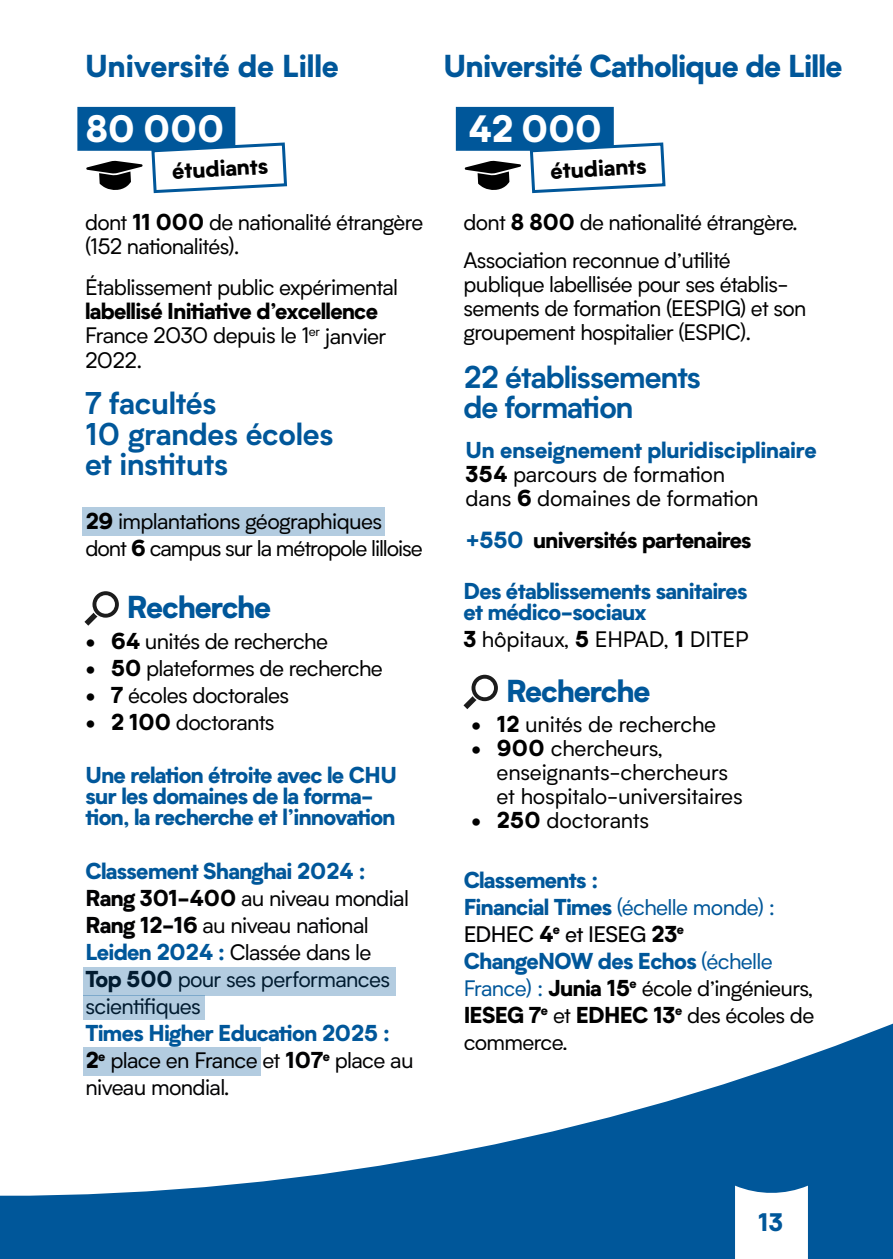
<style>
.page{position:relative;width:893px;height:1259px;background:#fff}
.page>*{position:absolute;margin:0;border:0;box-sizing:border-box;transform-origin:0 0}
.t1{font:900 36px "Biotif";letter-spacing:-.03em;color:#fff}
.t2{font:700 30px/30.3px "Biotif";letter-spacing:-.02em;color:#00579a}
.t3{font:900 30px "Biotif";letter-spacing:-.02em;color:#00579a}
.t4{font:900 30px "Biotif";color:#00579a}
.t5{font:900 24px "Biotif";color:#00579a}
.t6{font:900 21.9px "Biotif";color:#000}
.t7{font:21.6px/24px "Biotif";letter-spacing:-.03em;color:#000}
.t8{font:900 21.6px/27px "Biotif";letter-spacing:-.03em;color:#00579a}
.t9{font:21.6px/27px "Biotif";letter-spacing:-.03em;color:#020203}
.t10{font:21.6px/24px "Biotif";letter-spacing:-.01em;color:#000}
.t11{font:900 21.6px/24px "Biotif";letter-spacing:-.03em;color:#000}
.t12{font:21.6px/27px "Biotif";letter-spacing:-.05em;color:#000}
.s1{font-weight:900}
.s2{font-weight:400}
.s3{font-weight:900;color:#00579a}
.s4{font-size:21.9px;color:#00579a}
.s5{font-weight:400;color:#020203}
.s6{color:#020203}
.s7{color:#000}
.s8{font-weight:400;color:#000}
</style>
<div class="page">
<div style="left:82px;top:508px;width:303px;height:28px;background:#b3cce0"></div>
<svg style="left:0;top:1023px;width:893px;height:236px"></svg>
<div style="left:77px;top:107px;width:158px;height:44px;background:#00579a"></div>
<div style="left:456px;top:107px;width:158px;height:44px;background:#00579a"></div>
<svg style="left:150px;top:141px;width:137px;height:53px"></svg>
<svg style="left:528px;top:141px;width:138px;height:53px"></svg>
<svg style="left:86px;top:161px;width:57px;height:29px"></svg>
<svg style="left:464px;top:161px;width:57px;height:29px"></svg>
<svg style="left:84px;top:591px;width:35px;height:34px"></svg>
<svg style="left:735px;top:1185px;width:73px;height:74px"></svg>
<svg style="left:463px;top:675px;width:35px;height:34px"></svg>
<div style="left:83px;top:967px;width:312px;height:28px;background:#b3cce0"></div>
<div style="left:83px;top:995px;width:122px;height:25px;background:#b3cce0"></div>
<h2 class="t4" style="left:85px;top:43px;width:255px">Université de Lille</h2>
<h2 class="t3" style="left:444px;top:43px;width:400px">Université Catholique de Lille</h2>
<h1 class="t1" style="left:85px;top:101px;width:141px">80 000</h1>
<h1 class="t1" style="left:467px;top:101px;width:137px">42 000</h1>
<p class="t6" style="left:171px;top:154px;width:98px;rotate:-3deg">étudiants</p>
<p class="t6" style="left:550px;top:154px;width:98px;rotate:-3deg">étudiants</p>
<p class="t7" style="left:85px;top:210px;width:340px">dont <span class="s1">11 000</span> de nationalité étrangère (152 nationalités).</p>
<p class="t7" style="left:85px;top:275px;width:315px">Établissement public expérimental</p>
<p class="t11" style="left:85px;top:298px;width:303px">labellisé Initiative d’excellence<br><span class="s2">France 2030 depuis le 1</span><sup>er</sup> <span class="s2">janvier<br>2022.</span></p>
<h2 class="t2" style="left:85px;top:386px;width:250px">7 facultés<br>10 grandes écoles et instituts</h2>
<p class="t12" style="left:85px;top:507px;width:339px"><span class="s1">29</span> implantations géographiques dont <span class="s1">6</span> campus sur la métropole lilloise</p>
<h2 class="t3" style="left:127px;top:584px;width:146px">Recherche</h2>
<p class="t7" style="left:85px;top:628px;width:244px"><span class="s1">• 64</span> unités de recherche</p>
<p class="t7" style="left:85px;top:655px;width:299px"><span class="s1">• 50</span> plateformes de recherche</p>
<p class="t7" style="left:85px;top:682px;width:205px"><span class="s1">• 7</span> écoles doctorales</p>
<p class="t7" style="left:85px;top:709px;width:191px"><span class="s1">• 2 100</span> doctorants</p>
<p class="t8" style="left:85px;top:763px;width:313px;line-height:21px">Une relation étroite avec le CHU sur les domaines de la forma&shy;tion, la recherche et l’innovation</p>
<p class="t9" style="left:85px;top:856px;width:325px"><span class="s3">Classement Shanghai 2024 :<br></span><span class="s1">Rang 301-400</span> au niveau mondial<br><span class="s1">Rang 12-16</span> au niveau national<br><span class="s3">Leiden 2024 :</span> Classée dans le<br><span class="s1">Top 500</span> pour ses performances scientifiques</p>
<p class="t9" style="left:85px;top:1018px;width:330px"><span class="s3">Times Higher Education 2025 :<br></span><span class="s1">2</span><sup>e</sup> place en France et <span class="s1">107</span><sup>e</sup> place au niveau mondial.</p>
<p class="t7" style="left:463px;top:203px;width:336px;line-height:37.8px">dont <span class="s1">8 800</span> de nationalité étrangère.<br>Association reconnue d’utilité</p>
<p class="t7" style="left:463px;top:271px;width:344px">publique labellisée pour ses établis&shy;sements de formation (EESPIG) et son groupement hospitalier (ESPIC).</p>
<h2 class="t2" style="left:463px;top:360px;width:239px">22 établissements de formation</h2>
<p class="t10" style="left:466px;top:438px;width:353px"><span class="s3">Un enseignement pluridisciplinaire<br></span><span class="s1">354</span> parcours de formation<br>dans <span class="s1">6</span> domaines de formation</p>
<p class="t11" style="left:466px;top:527px;width:288px"><span class="s4">+550</span> universités partenaires</p>
<p class="t8" style="left:463px;top:579px;width:286px;line-height:21px">Des établissements sanitaires et médico-sociaux</p>
<p class="t10" style="left:463px;top:626px;width:287px"><span class="s1">3</span> hôpitaux, <span class="s1">5</span> EHPAD, <span class="s1">1</span> DITEP</p>
<h2 class="t3" style="left:506px;top:667px;width:146px">Recherche</h2>
<p class="t10" style="left:471px;top:711px;width:247px"><span class="s1">• 12</span> unités de recherche</p>
<p class="t10" style="left:497px;top:735px;width:248px;text-indent:-26px"><span class="s1">• 900</span> chercheurs, enseignants-chercheurs et hospitalo-universitaires</p>
<p class="t10" style="left:471px;top:807px;width:180px"><span class="s1">• 250</span> doctorants</p>
<p class="t8" style="left:463px;top:865px;width:352px">Classements :<br>Financial Times <span class="s2">(échelle monde) :<br></span><span class="s5">EDHEC</span> <span class="s6">4</span><sup>e</sup> <span class="s5">et IESEG</span> <span class="s6">23</span><sup>e<br></sup>ChangeNOW des Echos <span class="s2">(échelle<br>France) :</span> <span class="s7">Junia 15</span><sup>e</sup> <span class="s8">école d’ingénieurs,<br></span><span class="s7">IESEG 7</span><sup>e</sup> <span class="s8">et</span> <span class="s7">EDHEC 13</span><sup>e</sup> <span class="s8">des écoles de commerce.</span></p>
<p class="t5" style="left:758px;top:1203px;width:27px">13</p>
</div>
